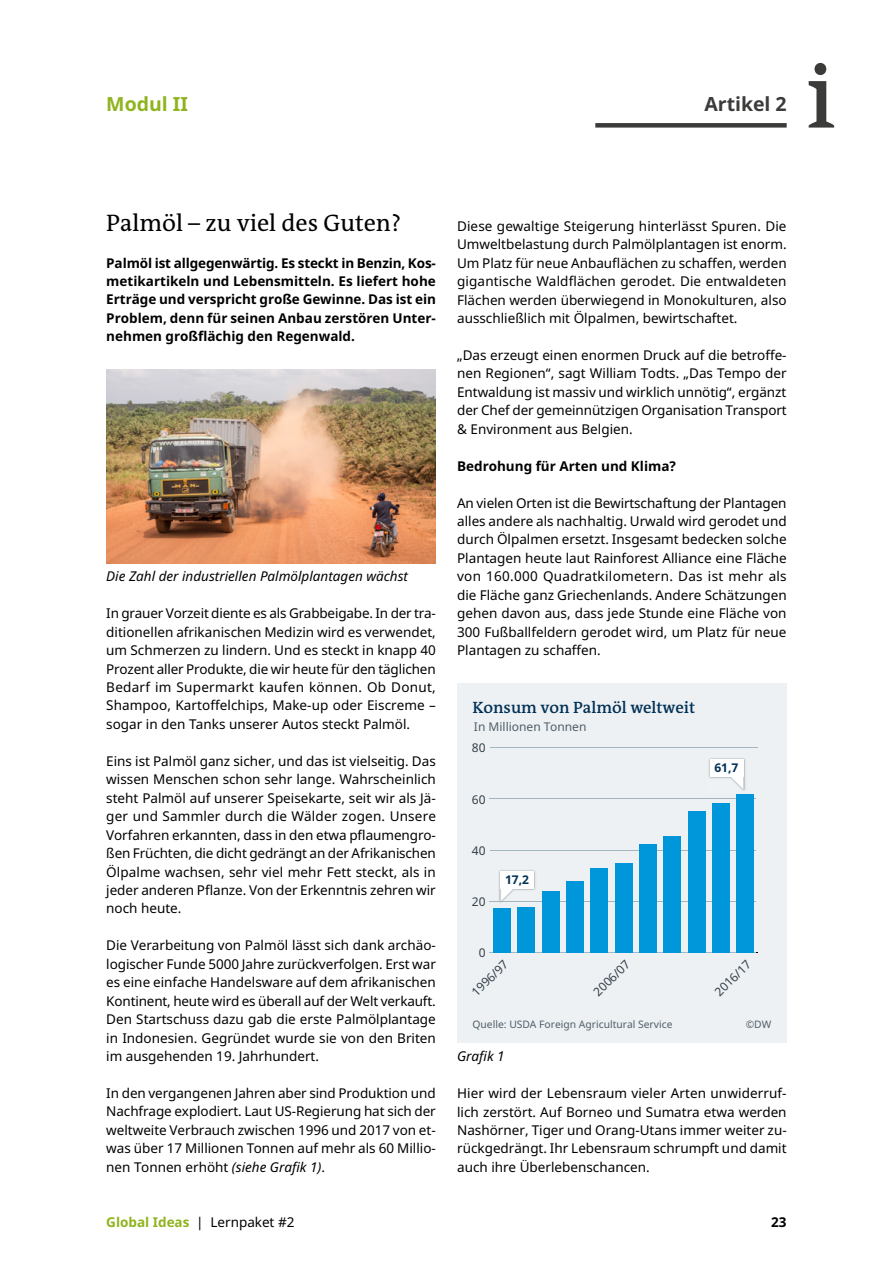
<style>
.page{position:relative;width:893px;height:1263px;background:#fff}
.page>*{position:absolute;margin:0;border:0;box-sizing:border-box;transform-origin:0 0}
.t1{font:24px "DW The Antiqua B W5 Plain";color:#000}
.t2{font:700 19.5px "Noto Sans";color:#3b3b3a}
.t3{font:700 19.5px "Noto Sans";color:#8fb41e}
.t4{font:600 16.5px "DW The Antiqua B W6";color:#003155}
.t5{font:13.5px/18.5px "Noto Sans";color:#000;text-align:justify}
.t6{font:700 13.5px/18.5px "Noto Sans";color:#000;text-align:justify}
.t7{font:italic 13.5px "Noto Sans";color:#000}
.t8{font:12px "Noto Sans";color:#323f48}
.t9{font:12px "Noto Sans";color:#4f5f67}
.t10{font:700 12px "Noto Sans";color:#003155}
.t11{font:10.35px "Noto Sans";color:#4f5f67}
.s1{font-style:italic}
.s2{font-weight:700;color:#8fb41e}
</style>
<div class="page">
<svg style="left:809px;top:63px;width:25px;height:65px"></svg>
<div style="left:595px;top:123px;width:192px;height:5px;background:#3b3b3a"></div>
<div style="left:457px;top:683px;width:330px;height:359px;background:#eef1f4"></div>
<hr style="left:490px;top:953px;width:267px;height:1px;background:#000">
<hr style="left:490px;top:953px;width:266px;height:1px;background:#a4b6c0">
<hr style="left:490px;top:901px;width:266px;height:1px;background:#a4b6c0">
<hr style="left:490px;top:850px;width:266px;height:1px;background:#a4b6c0">
<hr style="left:490px;top:799px;width:266px;height:1px;background:#a4b6c0">
<hr style="left:490px;top:747px;width:267px;height:1px;background:#a4b6c0">
<div style="left:737px;top:794px;width:17px;height:159px;background:#0096da"></div>
<div style="left:712px;top:803px;width:17px;height:150px;background:#0096da"></div>
<div style="left:688px;top:811px;width:17px;height:142px;background:#0096da"></div>
<div style="left:664px;top:837px;width:17px;height:116px;background:#0096da"></div>
<div style="left:639px;top:844px;width:17px;height:109px;background:#0096da"></div>
<div style="left:615px;top:863px;width:17px;height:90px;background:#0096da"></div>
<div style="left:591px;top:868px;width:17px;height:85px;background:#0096da"></div>
<div style="left:566px;top:882px;width:17px;height:71px;background:#0096da"></div>
<div style="left:542px;top:891px;width:17px;height:62px;background:#0096da"></div>
<div style="left:518px;top:907px;width:17px;height:46px;background:#0096da"></div>
<div style="left:493px;top:908px;width:17px;height:45px;background:#0096da"></div>
<img style="left:709px;top:758px;width:37px;height:33px">
<div style="left:710px;top:759px;width:33px;height:18px;background:#fff"></div>
<svg style="left:731px;top:777px;width:12px;height:12px"></svg>
<img style="left:499px;top:870px;width:37px;height:33px">
<img style="left:499px;top:901px;width:37px;height:1px">
<div style="left:500px;top:871px;width:34px;height:18px;background:#fff"></div>
<svg style="left:500px;top:889px;width:13px;height:13px"></svg>
<img style="left:106px;top:369px;width:330px;height:194px">
<h2 class="t3" style="left:106px;top:90px;width:83px">Modul II</h2>
<h2 class="t2" style="left:704px;top:90px;width:84px">Artikel 2</h2>
<h1 class="t1" style="left:106px;top:207px;width:296px">Palmöl – zu viel des Guten?</h1>
<p class="t6" style="left:106px;top:253px;width:331px">Palmöl ist allgegenwärtig. Es steckt in Benzin, Kos&shy;metikartikeln und Lebensmitteln. Es liefert hohe Erträge und verspricht große Gewinne. Das ist ein Problem, denn für seinen Anbau zerstören Unter&shy;nehmen großflächig den Regenwald.</p>
<p class="t7" style="left:106px;top:567px;width:303px">Die Zahl der industriellen Palmölplantagen wächst</p>
<p class="t5" style="left:106px;top:604px;width:331px">In grauer Vorzeit diente es als Grabbeigabe. In der tra&shy;ditionellen afrikanischen Medizin wird es verwendet, um Schmerzen zu lindern. Und es steckt in knapp 40<br>Prozent aller Produkte, die wir heute für den täglichen Bedarf im Supermarkt kaufen können. Ob Donut, Shampoo, Kartoffelchips, Make-up oder Eiscreme – sogar in den Tanks unserer Autos steckt Palmöl.</p>
<p class="t5" style="left:106px;top:751px;width:331px">Eins ist Palmöl ganz sicher, und das ist vielseitig. Das wissen Menschen schon sehr lange. Wahrscheinlich steht Palmöl auf unserer Speisekarte, seit wir als Jä&shy;ger und Sammler durch die Wälder zogen. Unsere Vorfahren erkannten, dass in den etwa pflaumengro&shy;ßen Früchten, die dicht gedrängt an der Afrikanischen Ölpalme wachsen, sehr viel mehr Fett steckt, als in jeder anderen Pflanze. Von der Erkenntnis zehren wir noch heute.</p>
<p class="t5" style="left:106px;top:936px;width:331px">Die Verarbeitung von Palmöl lässt sich dank archäo&shy;logischer Funde 5000 Jahre zurückverfolgen. Erst war es eine einfache Handelsware auf dem afrikanischen Kontinent, heute wird es überall auf der Welt verkauft.<br>Den Startschuss dazu gab die erste Palmölplantage in Indonesien. Gegründet wurde sie von den Briten im ausgehenden 19. Jahrhundert.</p>
<p class="t5" style="left:106px;top:1083px;width:331px">In den vergangenen Jahren aber sind Produktion und Nachfrage explodiert. Laut US-Regierung hat sich der weltweite Verbrauch zwischen 1996 und 2017 von et&shy;was über 17 Millionen Tonnen auf mehr als 60 Millio&shy;nen Tonnen erhöht <span class="s1">(siehe Grafik 1)</span>.</p>
<p class="t5" style="left:457px;top:216px;width:331px">Diese gewaltige Steigerung hinterlässt Spuren. Die Umweltbelastung durch Palmölplantagen ist enorm.<br>Um Platz für neue Anbauflächen zu schaffen, werden gigantische Waldflächen gerodet. Die entwaldeten Flächen werden überwiegend in Monokulturen, also ausschließlich mit Ölpalmen, bewirtschaftet.</p>
<p class="t5" style="left:457px;top:345px;width:331px">„Das erzeugt einen enormen Druck auf die betroffe&shy;nen Regionen“, sagt William Todts. „Das Tempo der Entwaldung ist massiv und wirklich unnötig“, ergänzt der Chef der gemeinnützigen Organisation Transport &amp; Environment aus Belgien.</p>
<p class="t6" style="left:457px;top:456px;width:220px">Bedrohung für Arten und Klima?</p>
<p class="t5" style="left:457px;top:493px;width:331px">An vielen Orten ist die Bewirtschaftung der Plantagen alles andere als nachhaltig. Urwald wird gerodet und durch Ölpalmen ersetzt. Insgesamt bedecken solche Plantagen heute laut Rainforest Alliance eine Fläche von 160.000 Quadratkilometern. Das ist mehr als die Fläche ganz Griechenlands. Andere Schätzungen gehen davon aus, dass jede Stunde eine Fläche von 300 Fußballfeldern gerodet wird, um Platz für neue Plantagen zu schaffen.</p>
<p class="t4" style="left:473px;top:696px;width:224px">Konsum von Palmöl weltweit</p>
<p class="t9" style="left:474px;top:719px;width:114px">In Millionen Tonnen</p>
<p class="t8" style="left:472px;top:740px;width:15px">80</p>
<p class="t8" style="left:472px;top:791px;width:15px">60</p>
<p class="t8" style="left:472px;top:842px;width:15px">40</p>
<p class="t8" style="left:472px;top:893px;width:15px">20</p>
<p class="t10" style="left:505px;top:871px;width:26px">17,2</p>
<p class="t10" style="left:714px;top:759px;width:26px">61,7</p>
<p class="t8" style="left:479px;top:945px;width:8px">0</p>
<p class="t8" style="left:468px;top:988px;width:47px;rotate:-45deg">1996/97</p>
<p class="t8" style="left:590px;top:988px;width:47px;rotate:-45deg">2006/07</p>
<p class="t8" style="left:711px;top:988px;width:47px;rotate:-45deg">2016/17</p>
<p class="t11" style="left:473px;top:1017px;width:201px">Quelle: USDA Foreign Agricultural Service</p>
<p class="t11" style="left:746px;top:1017px;width:27px">©DW</p>
<p class="t7" style="left:457px;top:1047px;width:49px">Grafik 1</p>
<p class="t5" style="left:457px;top:1083px;width:331px">Hier wird der Lebensraum vieler Arten unwiderruf&shy;lich zerstört. Auf Borneo und Sumatra etwa werden Nashörner, Tiger und Orang-Utans immer weiter zu&shy;rückgedrängt. Ihr Lebensraum schrumpft und damit auch ihre Überlebenschancen.</p>
<p class="t5" style="left:106px;top:1212px;width:190px"><span class="s2">Global Ideas</span> | Lernpaket #2</p>
<p class="t6" style="left:771px;top:1212px;width:17px">23</p>
</div>
